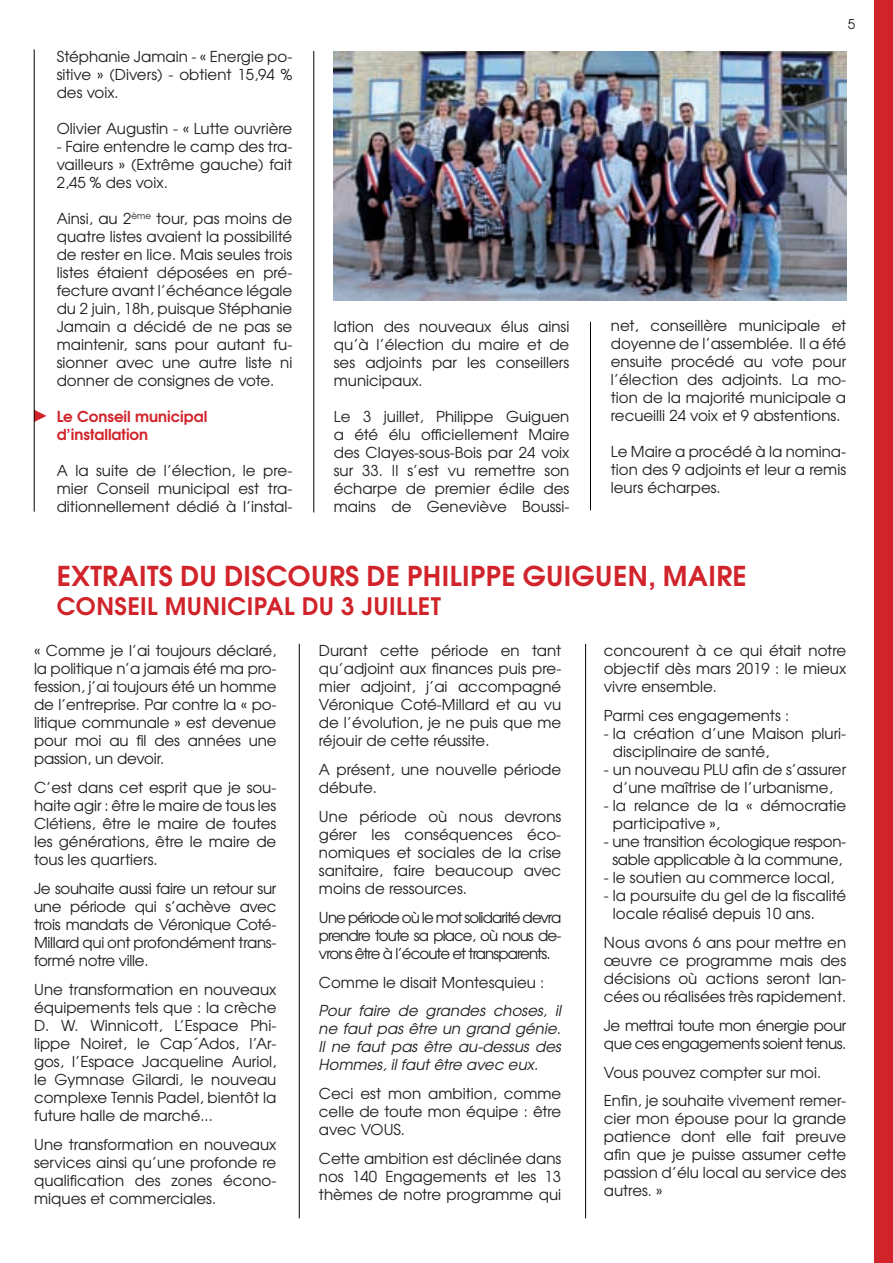
<style>
.page{position:relative;width:893px;height:1263px;background:#fff}
.page>*{position:absolute;margin:0;border:0;box-sizing:border-box;transform-origin:0 0}
.t1{font:700 27.3px "Te X Gyre Adventor";letter-spacing:.015em;color:#d1232a}
.t2{font:700 24px "Te X Gyre Adventor";letter-spacing:.015em;color:#d1232a}
.t3{font:15px/18px "Te X Gyre Adventor";color:#231f20;text-align:justify}
.t4{font:italic 15px/18px "Te X Gyre Adventor";color:#231f20;text-align:justify}
.t5{font:15px/18px "Te X Gyre Adventor";letter-spacing:-.02em;color:#231f20;text-align:center}
.t6{font:15px/18px "Te X Gyre Adventor";letter-spacing:-.03em;color:#231f20}
.t7{font:700 15px "Te X Gyre Adventor";color:#d1232a}
.t8{font:13.5px "Te X Gyre Adventor";color:#231f20}
</style>
<div class="page">
<div style="left:874px;top:0;width:19px;height:1263px;background:#d1232a"></div>
<svg style="left:35px;top:410px;width:11px;height:12px"></svg>
<hr style="left:314px;top:51px;width:1px;height:461px;background:#000">
<hr style="left:299px;top:644px;width:1px;height:574px;background:#000">
<hr style="left:585px;top:644px;width:1px;height:574px;background:#000">
<hr style="left:590px;top:322px;width:1px;height:188px;background:#000">
<hr style="left:34px;top:49px;width:1px;height:463px;background:#000">
<img style="left:334px;top:51px;width:512px;height:249px">
<p class="t3" style="left:57px;top:47px;width:237px">Stéphanie Jamain - « Energie po&shy;sitive » (Divers) - obtient 15,94 % des voix.</p>
<p class="t3" style="left:57px;top:119px;width:237px">Olivier Augustin - « Lutte ouvrière</p>
<p class="t3" style="left:57px;top:137px;width:237px">- Faire entendre le camp des tra&shy;vailleurs » (Extrême gauche) fait 2,45 % des voix.</p>
<p class="t3" style="left:57px;top:209px;width:237px">Ainsi, au 2<sup>ème</sup> tour, pas moins de quatre listes avaient la possibilité de rester en lice. Mais seules trois listes étaient déposées en pré&shy;fecture avant l’échéance légale du 2 juin, 18h, puisque Stéphanie Jamain a décidé de ne pas se maintenir, sans pour autant fu&shy;sionner avec une autre liste ni donner de consignes de vote.</p>
<p class="t7" style="left:57px;top:404px;width:152px">Le Conseil municipal</p>
<p class="t7" style="left:57px;top:422px;width:93px">d’installation</p>
<p class="t3" style="left:57px;top:461px;width:237px">A la suite de l’élection, le pre&shy;mier Conseil municipal est tra&shy;ditionnellement dédié à l’instal-</p>
<p class="t8" style="left:848px;top:13px;width:9px">5</p>
<p class="t3" style="left:334px;top:317px;width:237px">lation des nouveaux élus ainsi qu’à l’élection du maire et de ses adjoints par les conseillers municipaux.</p>
<p class="t3" style="left:334px;top:407px;width:237px">Le 3 juillet, Philippe Guiguen a été élu officiellement Maire des Clayes-sous-Bois par 24 voix sur 33. Il s’est vu remettre son écharpe de premier édile des mains de Geneviève Boussi-</p>
<p class="t3" style="left:611px;top:316px;width:237px">net, conseillère municipale et doyenne de l’assemblée. Il a été ensuite procédé au vote pour l’élection des adjoints. La mo&shy;tion de la majorité municipale a recueilli 24 voix et 9 abstentions.</p>
<p class="t3" style="left:611px;top:442px;width:237px">Le Maire a procédé à la nomina&shy;tion des 9 adjoints et leur a remis leurs écharpes.</p>
<p class="t1" style="left:57px;top:552px;width:691px">EXTRAITS DU DISCOURS DE PHILIPPE GUIGUEN, MAIRE</p>
<p class="t2" style="left:57px;top:585px;width:385px">CONSEIL MUNICIPAL DU 3 JUILLET</p>
<p class="t3" style="left:34px;top:641px;width:244px">« Comme je l’ai toujours déclaré, la politique n’a jamais été ma pro&shy;fession, j’ai toujours été un homme de l’entreprise. Par contre la « po&shy;litique communale » est devenue pour moi au fil des années une passion, un devoir.</p>
<p class="t3" style="left:34px;top:778px;width:244px">C’est dans cet esprit que je sou&shy;haite agir : être le maire de tous les Clétiens, être le maire de toutes les générations, être le maire de tous les quartiers.</p>
<p class="t3" style="left:34px;top:878px;width:244px">Je souhaite aussi faire un retour sur une période qui s’achève avec trois mandats de Véronique Coté-Millard qui ont profondément trans&shy;formé notre ville.</p>
<p class="t3" style="left:34px;top:979px;width:244px">Une transformation en nouveaux équipements tels que : la crèche D. W. Winnicott, L’Espace Phi&shy;lippe Noiret, le Cap´Ados, l’Ar&shy;gos, l’Espace Jacqueline Auriol, le Gymnase Gilardi, le nouveau complexe Tennis Padel, bientôt la future halle de marché...</p>
<p class="t3" style="left:34px;top:1134px;width:244px">Une transformation en nouveaux services ainsi qu’une profonde re qualification des zones écono&shy;miques et commerciales.</p>
<p class="t3" style="left:319px;top:641px;width:244px">Durant cette période en tant qu’adjoint aux finances puis pre&shy;mier adjoint, j’ai accompagné Véronique Coté-Millard et au vu de l’évolution, je ne puis que me réjouir de cette réussite.</p>
<p class="t3" style="left:319px;top:760px;width:244px">A présent, une nouvelle période débute.</p>
<p class="t3" style="left:319px;top:806px;width:244px">Une période où nous devrons gérer les conséquences éco&shy;nomiques et sociales de la crise sanitaire, faire beaucoup avec moins de ressources.</p>
<p class="t3" style="left:319px;top:907px;width:244px">Une période où le mot solidarité devra prendre toute sa place, où nous de&shy;vrons être à l’écoute et transparents.</p>
<p class="t3" style="left:319px;top:972px;width:227px">Comme le disait Montesquieu :</p>
<p class="t4" style="left:319px;top:1001px;width:244px">Pour faire de grandes choses, il ne faut pas être un grand génie.<br>Il ne faut pas être au-dessus des Hommes, il faut être avec eux.</p>
<p class="t3" style="left:319px;top:1084px;width:244px">Ceci est mon ambition, comme celle de toute mon équipe : être avec VOUS.</p>
<p class="t3" style="left:319px;top:1148px;width:244px">Cette ambition est déclinée dans nos 140 Engagements et les 13 thèmes de notre programme qui</p>
<p class="t3" style="left:604px;top:641px;width:244px">concourent à ce qui était notre objectif dès mars 2019 : le mieux vivre ensemble.</p>
<p class="t3" style="left:604px;top:706px;width:187px">Parmi ces engagements :</p>
<p class="t3" style="left:613px;top:724px;width:235px;text-indent:-9px">- la création d’une Maison pluri&shy;disciplinaire de santé,</p>
<p class="t3" style="left:604px;top:760px;width:244px;text-align:center">- un nouveau PLU afin de s’assurer d’une maîtrise de l’urbanisme,</p>
<p class="t3" style="left:613px;top:796px;width:235px;text-indent:-9px">- la relance de la « démocratie participative »,</p>
<p class="t5" style="left:604px;top:832px;width:244px">- une transition écologique respon&shy;sable applicable à la commune,</p>
<p class="t3" style="left:604px;top:868px;width:232px">- le soutien au commerce local,</p>
<p class="t3" style="left:613px;top:886px;width:235px;text-indent:-9px">- la poursuite du gel de la fiscalité locale réalisé depuis 10 ans.</p>
<p class="t3" style="left:604px;top:932px;width:244px">Nous avons 6 ans pour mettre en œuvre ce programme mais des décisions où actions seront lan&shy;cées ou réalisées très rapidement.</p>
<p class="t6" style="left:604px;top:1015px;width:244px">Je mettrai toute mon énergie pour que ces engagements soient tenus.</p>
<p class="t3" style="left:604px;top:1062px;width:219px">Vous pouvez compter sur moi.</p>
<p class="t3" style="left:604px;top:1091px;width:244px">Enfin, je souhaite vivement remer&shy;cier mon épouse pour la grande patience dont elle fait preuve afin que je puisse assumer cette passion d’élu local au service des autres. »</p>
</div>
